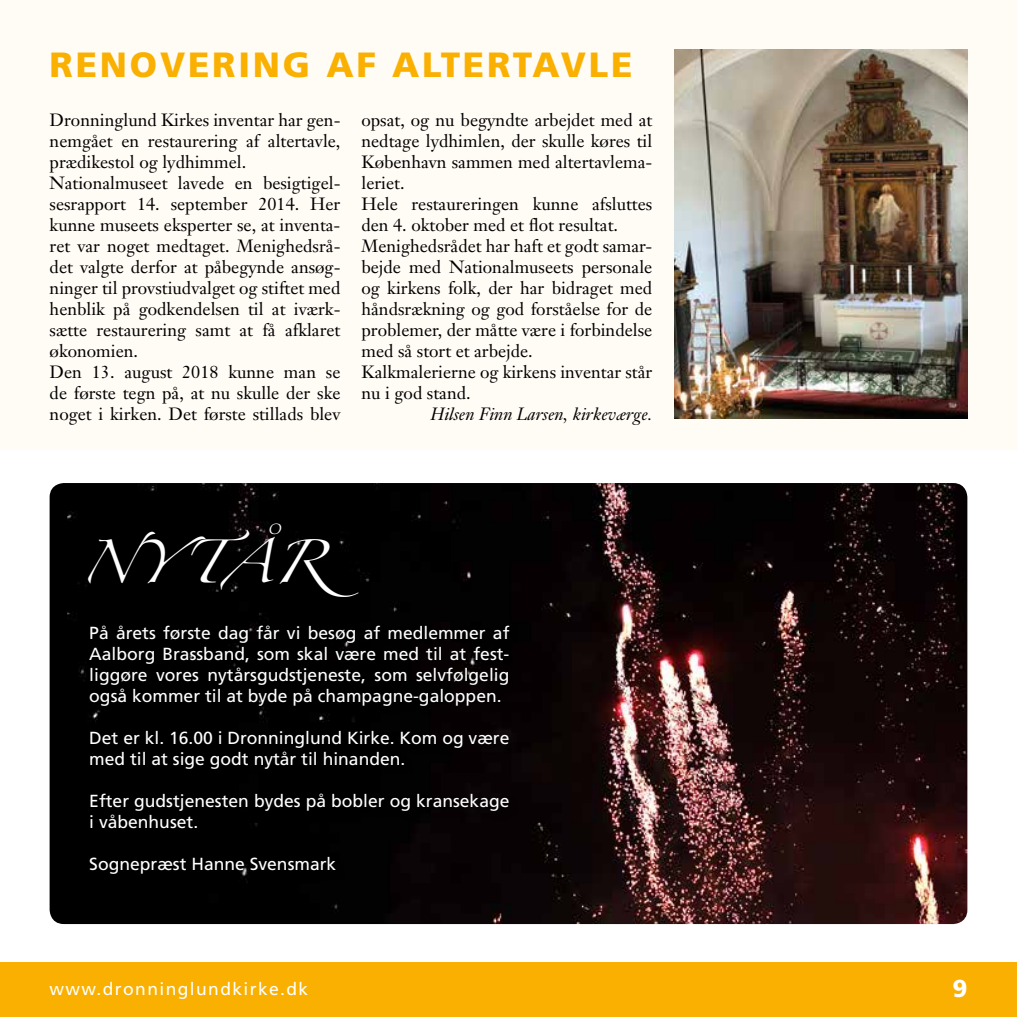
<style>
.page{position:relative;width:1017px;height:1017px;background:#fff}
.page>*{position:absolute;margin:0;border:0;box-sizing:border-box;transform-origin:0 0}
.t1{font:38.68px "Zapfino";color:#fff}
.t2{font:900 35px "Frutiger";letter-spacing:.08em;color:#f9b000}
.t3{font:900 24.5px "Frutiger";color:#fff}
.t4{font:17.5px/21px "Janson Text";color:#000}
.t5{font:17.5px/21px "Frutiger";color:#fff}
.t6{font:italic 17.5px "Janson Text";color:#000}
.t7{font:17.5px "Frutiger";letter-spacing:.08em;color:#fff}
</style>
<div class="page">
<div style="left:0;top:0;width:1017px;height:450px;background:#fffbf5"></div>
<div style="left:0;top:962px;width:1017px;height:55px;background:#f9b000"></div>
<img style="left:675px;top:50px;width:292px;height:368px">
<img style="left:50px;top:483px;width:917px;height:441px">
<div style="left:87px;top:623px;width:433px;height:262px;background:#000"></div>
<h2 class="t2" style="left:50px;top:43px;width:584px">RENOVERING AF ALTERTAVLE</h2>
<p class="t4" style="left:50px;top:109px;width:292px">Dronninglund Kirkes inventar har gen&shy;nemgået en restaurering af altertavle, prædikestol og lydhimmel.<br>Nationalmuseet lavede en besigtigel&shy;sesrapport 14. september 2014. Her kunne museets eksperter se, at inventa&shy;ret var noget medtaget. Menighedsrå&shy;det valgte derfor at påbegynde ansøg&shy;ninger til provstiudvalget og stiftet med henblik på godkendelsen til at iværk&shy;sætte restaurering samt at få afklaret økonomien.<br>Den 13. august 2018 kunne man se de første tegn på, at nu skulle der ske noget i kirken. Det første stillads blev</p>
<p class="t4" style="left:361px;top:109px;width:292px">opsat, og nu begyndte arbejdet med at nedtage lydhimlen, der skulle køres til København sammen med altertavlema&shy;leriet.<br>Hele restaureringen kunne afsluttes den 4. oktober med et flot resultat.<br>Menighedsrådet har haft et godt samar&shy;bejde med Nationalmuseets personale og kirkens folk, der har bidraget med håndsrækning og god forståelse for de problemer, der måtte være i forbindelse med så stort et arbejde.<br>Kalkmalerierne og kirkens inventar står nu i god stand.</p>
<p class="t6" style="left:430px;top:403px;width:223px">Hilsen Finn Larsen, kirkeværge.</p>
<h1 class="t1" style="left:81px;top:546px;width:279px">NYTÅ R</h1>
<p class="t5" style="left:89px;top:623px;width:422px;text-align:justify">På årets første dag får vi besøg af medlemmer af Aalborg Brassband, som skal være med til at fest&shy;liggøre vores nytårsgudstjeneste, som selvfølgelig også kommer til at byde på champagne-galoppen.</p>
<p class="t5" style="left:89px;top:728px;width:422px">Det er kl. 16.00 i Dronninglund Kirke. Kom og være med til at sige godt nytår til hinanden.</p>
<p class="t5" style="left:89px;top:791px;width:422px">Efter gudstjenesten bydes på bobler og kransekage i våbenhuset.</p>
<p class="t5" style="left:89px;top:854px;width:248px">Sognepræst Hanne Svensmark</p>
<p class="t7" style="left:50px;top:978px;width:260px">www.dronninglundkirke.dk</p>
<h3 class="t3" style="left:952px;top:974px;width:16px">9</h3>
</div>
